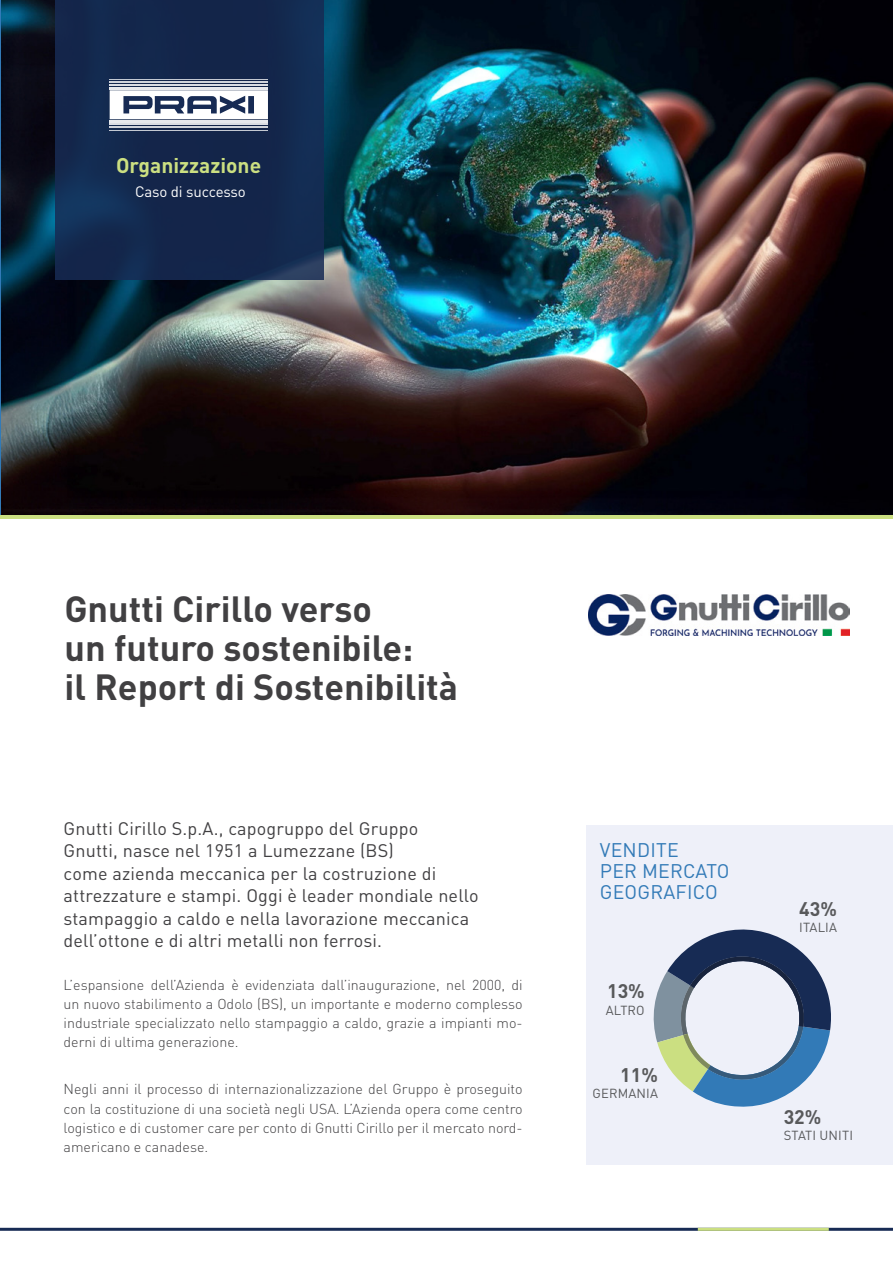
<style>
.page{position:relative;width:893px;height:1263px;background:#fff}
.page>*{position:absolute;margin:0;border:0;box-sizing:border-box;transform-origin:0 0}
.t1{font:700 36px/39px "DIN Pro";color:#414042}
.t2{font:700 21px "DIN Pro";color:#cbdf81}
.t3{font:19.5px/21px "DIN Pro";letter-spacing:.01em;color:#327ab7}
.t4{font:700 19.5px "DIN Pro";color:#58595b}
.t5{font:18px/22.5px "DIN Pro";letter-spacing:.01em;color:#414042}
.t6{font:15px "DIN Pro";letter-spacing:-.01em;color:#fff}
.t7{font:300 14.25px/19.2px "DIN Pro";color:#414042;text-align:justify}
.t8{font:13.05px "DIN Pro";letter-spacing:.01em;color:#58595b}
</style>
<div class="page">
<img style="left:2px;top:0;width:891px;height:515px">
<svg style="left:55px;top:0;width:268px;height:280px;background:#15294e"></svg>
<hr style="left:0;top:515px;width:893px;height:4px;background:#cbdf81">
<hr style="left:0;top:1228px;width:893px;height:3px;background:#172b54">
<hr style="left:698px;top:1228px;width:131px;height:3px;background:#cbdf81">
<hr style="left:110px;top:130px;width:158px;height:1px;background:#fff">
<svg style="left:110px;top:90px;width:158px;height:29px"></svg>
<hr style="left:110px;top:87px;width:158px;height:2px;background:#fff">
<hr style="left:110px;top:84px;width:158px;height:2px;background:#fff">
<hr style="left:110px;top:81px;width:158px;height:2px;background:#fff">
<hr style="left:110px;top:79px;width:158px;height:1px;background:#fff">
<hr style="left:110px;top:120px;width:158px;height:2px;background:#fff">
<hr style="left:110px;top:123px;width:158px;height:2px;background:#fff">
<hr style="left:110px;top:127px;width:158px;height:1px;background:#fff">
<div style="left:586px;top:826px;width:307px;height:339px;background:#eef0f9"></div>
<img style="left:588px;top:594px;width:261px;height:42px">
<svg style="left:653px;top:929px;width:178px;height:178px"></svg>
<h2 class="t2" style="left:116px;top:151px;width:147px">Organizzazione</h2>
<p class="t6" style="left:135px;top:181px;width:112px">Caso di successo</p>
<h1 class="t1" style="left:64px;top:588px;width:395px">Gnutti Cirillo verso<br>un futuro sostenibile:<br>il Report di Sostenibilità</h1>
<p class="t5" style="left:64px;top:816px;width:416px">Gnutti Cirillo S.p.A., capogruppo del Gruppo<br>Gnutti, nasce nel 1951 a Lumezzane (BS)<br>come azienda meccanica per la costruzione di attrezzature e stampi. Oggi è leader mondiale nello stampaggio a caldo e nella lavorazione meccanica dell’ottone e di altri metalli non ferrosi.</p>
<p class="t7" style="left:64px;top:974px;width:461px">L’espansione dell’Azienda è evidenziata dall’inaugurazione, nel 2000, di un nuovo stabilimento a Odolo (BS), un importante e moderno complesso industriale specializzato nello stampaggio a caldo, grazie a impianti mo&shy;derni di ultima generazione.</p>
<p class="t7" style="left:64px;top:1079px;width:461px">Negli anni il processo di internazionalizzazione del Gruppo è proseguito con la costituzione di una società negli USA. L’Azienda opera come centro logistico e di customer care per conto di Gnutti Cirillo per il mercato nord&shy;americano e canadese.</p>
<h3 class="t3" style="left:600px;top:839px;width:131px">VENDITE<br>PER MERCATO<br>GEOGRAFICO</h3>
<h3 class="t4" style="left:607px;top:978px;width:39px">13%</h3>
<p class="t8" style="left:606px;top:1001px;width:40px">ALTRO</p>
<h3 class="t4" style="left:620px;top:1062px;width:39px">11%</h3>
<p class="t8" style="left:593px;top:1085px;width:67px">GERMANIA</p>
<h3 class="t4" style="left:799px;top:895px;width:39px">43%</h3>
<p class="t8" style="left:799px;top:918px;width:39px">ITALIA</p>
<h3 class="t4" style="left:784px;top:1103px;width:39px">32%</h3>
<p class="t8" style="left:784px;top:1126px;width:71px">STATI UNITI</p>
</div>
